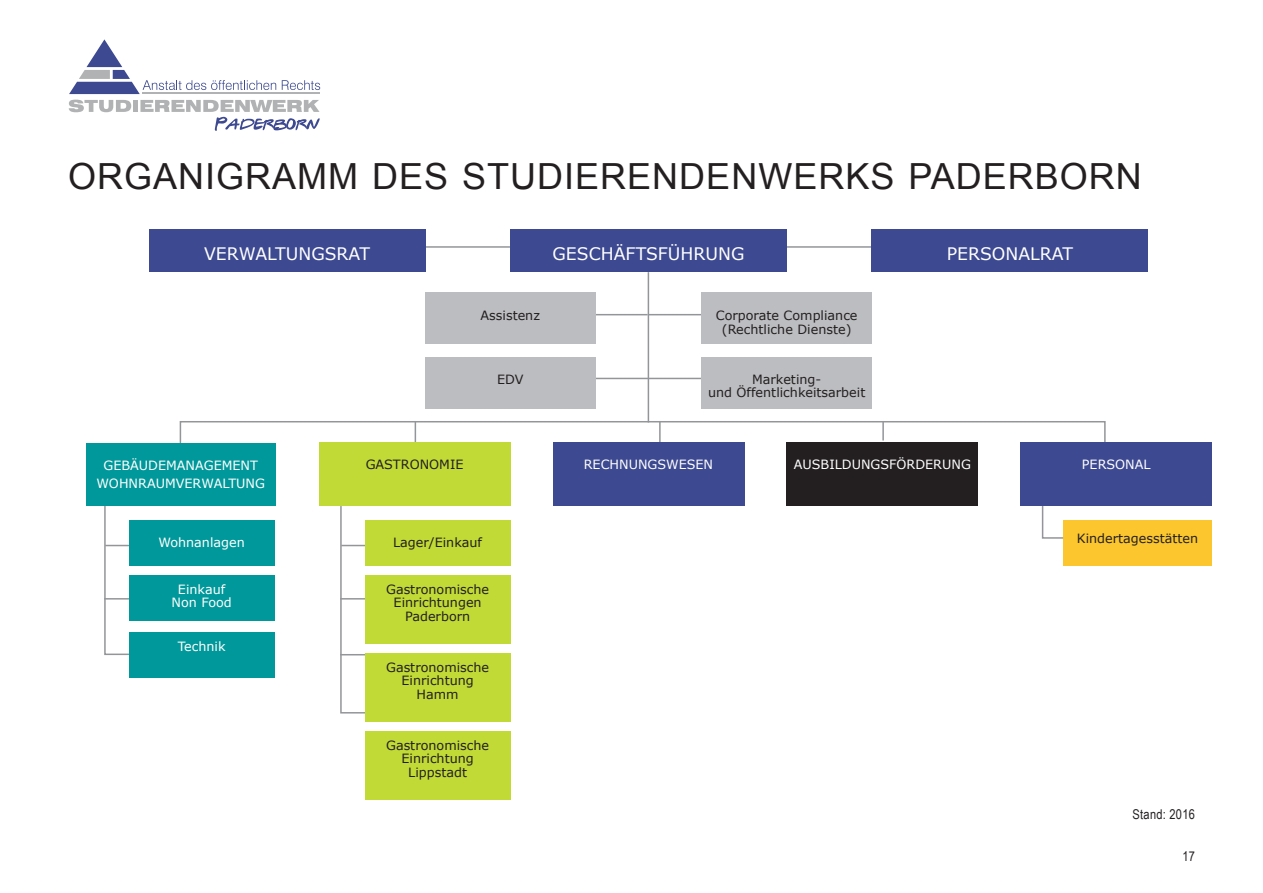
<style>
.page{position:relative;width:1263px;height:893px;background:#fff}
.page>*{position:absolute;margin:0;border:0;box-sizing:border-box;transform-origin:0 0}
.t1{font:36px "Arial";letter-spacing:.03em;color:#231f20}
.t2{font:17.25px "Verdana";color:#fff}
.t3{font:13.5px "Arial Narrow";letter-spacing:.025em;color:#231f20}
.t4{font:12.75px/13.5px "Verdana";color:#231f20;text-align:center}
.t5{font:12.75px/13.5px "Verdana";color:#fff;text-align:center}
</style>
<div class="page">
<svg style="left:103px;top:505px;width:27px;height:150px"></svg>
<hr style="left:104px;top:598px;width:25px;height:2px;background:#939598">
<div style="left:129px;top:520px;width:145px;height:46px;background:#00989a"></div>
<div style="left:129px;top:575px;width:145px;height:46px;background:#00989a"></div>
<div style="left:129px;top:633px;width:145px;height:45px;background:#00989a"></div>
<div style="left:180px;top:421px;width:926px;height:26px;border:2px solid #939598"></div>
<svg style="left:415px;top:421px;width:1px;height:21px"></svg>
<hr style="left:659px;top:421px;width:2px;height:26px;background:#939598">
<hr style="left:592px;top:314px;width:56px;height:1px;background:#939598">
<hr style="left:772px;top:246px;width:110px;height:2px;background:#939598">
<div style="left:425px;top:293px;width:170px;height:51px;background:#bcbdc0"></div>
<hr style="left:591px;top:378px;width:113px;height:1px;background:#939598">
<div style="left:425px;top:357px;width:170px;height:51px;background:#bcbdc0"></div>
<hr style="left:648px;top:272px;width:1px;height:150px;background:#939598">
<hr style="left:416px;top:246px;width:103px;height:2px;background:#939598">
<div style="left:510px;top:230px;width:277px;height:42px;background:#3d4990"></div>
<div style="left:149px;top:230px;width:276px;height:42px;background:#3d4990"></div>
<div style="left:553px;top:442px;width:191px;height:64px;background:#3d4990"></div>
<div style="left:787px;top:442px;width:191px;height:64px;background:#231f20"></div>
<div style="left:319px;top:442px;width:191px;height:64px;background:#c2da36"></div>
<div style="left:872px;top:230px;width:276px;height:42px;background:#3d4990"></div>
<div style="left:702px;top:357px;width:170px;height:51px;background:#bcbdc0"></div>
<div style="left:1020px;top:442px;width:192px;height:64px;background:#3d4990"></div>
<svg style="left:882px;top:421px;width:2px;height:19px"></svg>
<svg style="left:340px;top:506px;width:25px;height:208px"></svg>
<div style="left:1063px;top:520px;width:149px;height:46px;background:#fbc62e"></div>
<svg style="left:1041px;top:506px;width:23px;height:33px"></svg>
<hr style="left:649px;top:314px;width:55px;height:1px;background:#939598">
<div style="left:365px;top:520px;width:145px;height:46px;background:#c2da36"></div>
<div style="left:365px;top:575px;width:145px;height:69px;background:#c2da36"></div>
<div style="left:365px;top:653px;width:145px;height:69px;background:#c2da36"></div>
<div style="left:365px;top:731px;width:145px;height:69px;background:#c2da36"></div>
<div style="left:702px;top:293px;width:170px;height:51px;background:#bcbdc0"></div>
<div style="left:86px;top:443px;width:190px;height:62px;background:#00989a"></div>
<svg style="left:69px;top:100px;width:62px;height:12px"></svg>
<div style="left:133px;top:100px;width:5px;height:12px;background:#b0b2b3"></div>
<hr style="left:143px;top:93px;width:177px;height:1px;background:#b0b2b3">
<svg style="left:69px;top:39px;width:207px;height:55px"></svg>
<svg style="left:282px;top:80px;width:38px;height:10px"></svg>
<svg style="left:140px;top:100px;width:180px;height:31px"></svg>
<h1 class="t1" style="left:68px;top:153px;width:1075px">ORGANIGRAMM DES STUDIERENDENWERKS PADERBORN</h1>
<h2 class="t2" style="left:204px;top:242px;width:168px">VERWALTUNGSRAT</h2>
<h2 class="t2" style="left:553px;top:242px;width:193px">GESCHÄFTSFÜHRUNG</h2>
<p class="t4" style="left:480px;top:309px;width:61px">Assistenz</p>
<p class="t4" style="left:497px;top:372px;width:28px">EDV</p>
<p class="t4" style="left:716px;top:309px;width:143px">Corporate Compliance (Rechtliche Dienste)</p>
<p class="t4" style="left:708px;top:372px;width:159px">Marketing-<br>und Öffentlichkeitsarbeit</p>
<h2 class="t2" style="left:947px;top:242px;width:128px">PERSONALRAT</h2>
<p class="t5" style="left:96px;top:456px;width:170px;line-height:18px">GEBÄUDEMANAGEMENT<br>WOHNRAUMVERWALTUNG</p>
<p class="t4" style="left:366px;top:457px;width:99px">GASTRONOMIE</p>
<p class="t5" style="left:584px;top:457px;width:131px">RECHNUNGSWESEN</p>
<p class="t5" style="left:794px;top:457px;width:178px">AUSBILDUNGSFÖRDERUNG</p>
<p class="t5" style="left:1082px;top:457px;width:70px">PERSONAL</p>
<p class="t5" style="left:158px;top:535px;width:88px">Wohnanlagen</p>
<p class="t5" style="left:171px;top:582px;width:62px">Einkauf<br>Non Food</p>
<p class="t5" style="left:178px;top:639px;width:49px">Technik</p>
<p class="t4" style="left:393px;top:535px;width:90px">Lager/Einkauf</p>
<p class="t4" style="left:386px;top:582px;width:105px">Gastronomische<br>Einrichtungen<br>Paderborn</p>
<p class="t4" style="left:386px;top:660px;width:105px">Gastronomische<br>Einrichtung<br>Hamm</p>
<p class="t4" style="left:386px;top:738px;width:105px">Gastronomische<br>Einrichtung<br>Lippstadt</p>
<p class="t4" style="left:1077px;top:531px;width:123px">Kindertagesstätten</p>
<p class="t3" style="left:1132px;top:804px;width:64px">Stand: 2016</p>
<p class="t3" style="left:1182px;top:846px;width:14px">17</p>
</div>
